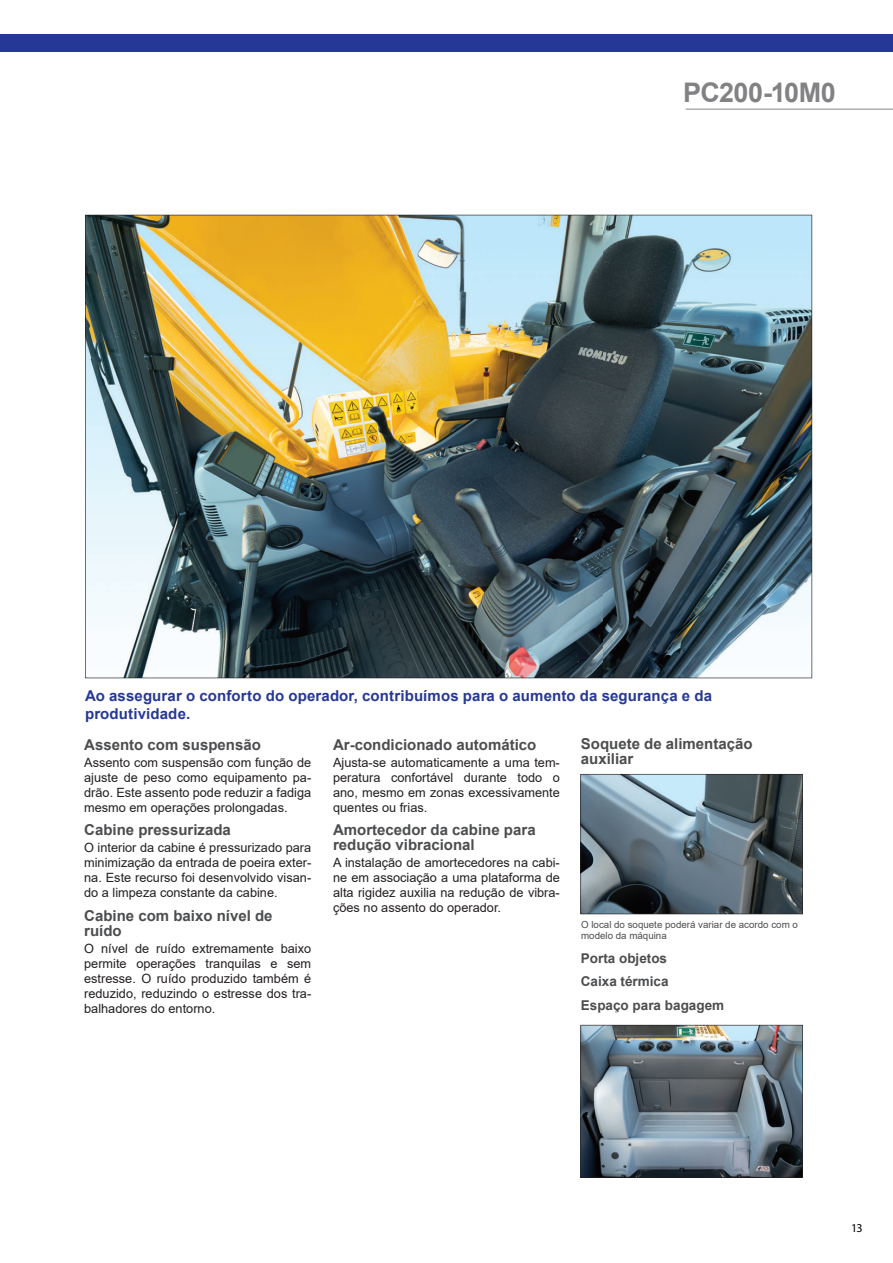
<style>
.page{position:relative;width:893px;height:1263px;background:#fff}
.page>*{position:absolute;margin:0;border:0;box-sizing:border-box;transform-origin:0 0}
.t1{font:700 27px "Arial";letter-spacing:-.02em;color:#828284}
.text_10_bold{font:700 15px/15px "Arial";color:#4c4d4f}
.texto_azul_10{font:700 15px/18px "Arial";letter-spacing:.01em;color:#263895}
.texto_preto_9{font:700 13.5px "Arial";color:#4c4d4f}
.tesxto_8_5{font:12.75px/15px "Arial";color:#231f20;text-align:justify}
.t2{font:12px "Myriad Pro";color:#000}
.texto_preto_9-2{font:9.75px/11.7px "Arial";color:#4c4d4f}
.t3{font:9px "Helvetica Neue LT Pro";color:#231f20}
</style>
<div class="page">
<img style="left:85px;top:215px;width:727px;height:463px">
<svg style="left:580px;top:774px;width:223px;height:140px;background:#5f7079"></svg>
<svg style="left:580px;top:1025px;width:223px;height:153px;background:#6b7983"></svg>
<hr style="left:686px;top:108px;width:207px;height:2px;background:#adaeb2">
<div style="left:0;top:34px;width:893px;height:17px;background:#263895"></div>
<h1 class="t1" style="left:683px;top:74px;width:154px">PC200-10M0</h1>
<p class="texto_azul_10" style="left:85px;top:687px;width:629px">Ao assegurar o conforto do operador, contribuímos para o aumento da segurança e da produtividade.</p>
<p class="text_10_bold" style="left:84px;top:737px;width:178px">Assento com suspensão</p>
<p class="tesxto_8_5" style="left:84px;top:755px;width:229px">Assento com suspensão com função de ajuste de peso como equipamento pa&shy;drão. Este assento pode reduzir a fadiga mesmo em operações prolongadas.</p>
<p class="text_10_bold" style="left:84px;top:823px;width:148px">Cabine pressurizada</p>
<p class="tesxto_8_5" style="left:84px;top:840px;width:229px">O interior da cabine é pressurizado para minimização da entrada de poeira exter&shy;na. Este recurso foi desenvolvido visan&shy;do a limpeza constante da cabine.</p>
<p class="text_10_bold" style="left:84px;top:908px;width:190px">Cabine com baixo nível de ruído</p>
<p class="tesxto_8_5" style="left:84px;top:941px;width:229px">O nível de ruído extremamente baixo permite operações tranquilas e sem estresse. O ruído produzido também é reduzido, reduzindo o estresse dos tra&shy;balhadores do entorno.</p>
<p class="text_10_bold" style="left:581px;top:736px;width:173px">Soquete de alimentação auxiliar</p>
<p class="text_10_bold" style="left:333px;top:737px;width:205px">Ar-condicionado automático</p>
<p class="tesxto_8_5" style="left:333px;top:755px;width:228px">Ajusta-se automaticamente a uma tem&shy;peratura confortável durante todo o ano, mesmo em zonas excessivamente quentes ou frias.</p>
<p class="text_10_bold" style="left:333px;top:823px;width:204px">Amortecedor da cabine para redução vibracional</p>
<p class="tesxto_8_5" style="left:333px;top:855px;width:228px">A instalação de amortecedores na cabi&shy;ne em associação a uma plataforma de alta rigidez auxilia na redução de vibra&shy;ções no assento do operador.</p>
<p class="t3" style="left:580px;top:918px;width:160px">Local de instalação sujeito a alterações</p>
<p class="texto_preto_9-2" style="left:581px;top:918px;width:218px">O local do soquete poderá variar de acordo com o modelo da máquina</p>
<p class="texto_preto_9" style="left:581px;top:949px;width:88px">Porta objetos</p>
<p class="texto_preto_9" style="left:581px;top:972px;width:89px">Caixa térmica</p>
<p class="texto_preto_9" style="left:581px;top:996px;width:145px">Espaço para bagagem</p>
<p class="t2" style="left:851px;top:1220px;width:13px">13</p>
</div>
